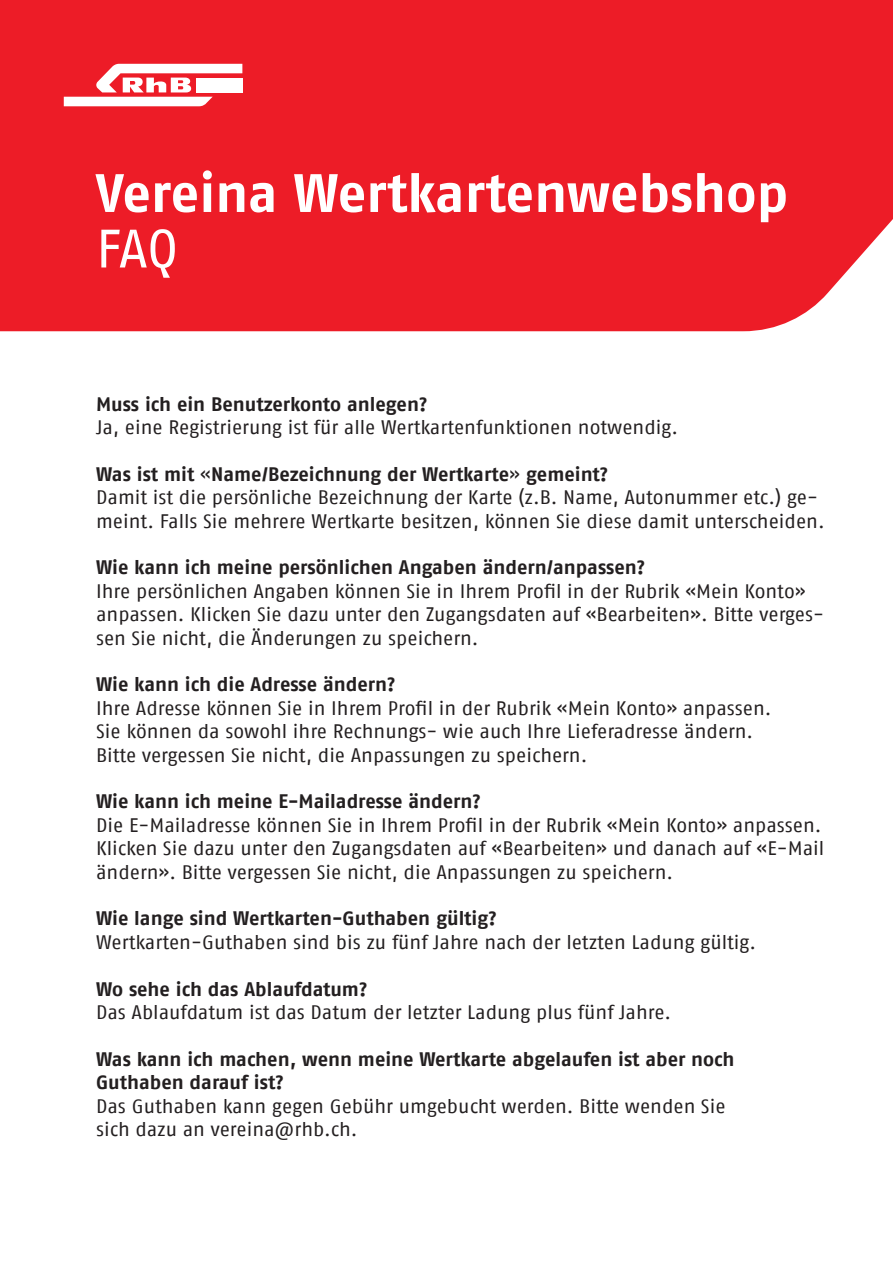
<style>
.page{position:relative;width:893px;height:1263px;background:#fff}
.page>*{position:absolute;margin:0;border:0;box-sizing:border-box;transform-origin:0 0}
.t1{font:700 54px "Fago Offc";letter-spacing:-.005em;color:#fff}
.t2{font:54px "Fago Offc";color:#fff}
.t3{font:19.5px/23.4px "Fago Offc";letter-spacing:-.005em;color:#231f20}
.t4{font:700 19.5px/23.4px "Fago Offc";color:#231f20}
.s1{font-weight:700}
</style>
<div class="page">
<div style="left:0;top:0;width:893px;height:331px;background:#ed1c27"></div>
<svg style="left:64px;top:64px;width:178px;height:42px"></svg>
<h1 class="t1" style="left:96px;top:161px;width:694px">Vereina Wertkartenwebshop</h1>
<h1 class="t2" style="left:96px;top:218px;width:84px">FAQ</h1>
<p class="t4" style="left:96px;top:392px;width:333px">Muss ich ein Benutzerkonto anlegen?</p>
<p class="t3" style="left:96px;top:416px;width:583px">Ja, eine Registrierung ist für alle Wertkartenfunktionen notwendig.</p>
<p class="t3" style="left:96px;top:463px;width:730px"><span class="s1">Was ist mit</span> «<span class="s1">Name/Bezeichnung der Wertkarte</span>» <span class="s1">gemeint?<br></span>Damit ist die persönliche Bezeichnung der Karte (z.B. Name, Autonummer etc.) ge&shy;meint. Falls Sie mehrere Wertkarte besitzen, können Sie diese damit unterscheiden.</p>
<p class="t4" style="left:96px;top:556px;width:551px">Wie kann ich meine persönlichen Angaben ändern/anpassen?</p>
<p class="t3" style="left:96px;top:580px;width:729px">Ihre persönlichen Angaben können Sie in Ihrem Profil in der Rubrik «Mein Konto» anpassen. Klicken Sie dazu unter den Zugangsdaten auf «Bearbeiten». Bitte verges&shy;sen Sie nicht, die Änderungen zu speichern.</p>
<p class="t4" style="left:96px;top:673px;width:301px">Wie kann ich die Adresse ändern?</p>
<p class="t3" style="left:96px;top:697px;width:677px">Ihre Adresse können Sie in Ihrem Profil in der Rubrik «Mein Konto» anpassen.<br>Sie können da sowohl ihre Rechnungs- wie auch Ihre Lieferadresse ändern.<br>Bitte vergessen Sie nicht, die Anpassungen zu speichern.</p>
<p class="t4" style="left:96px;top:790px;width:386px">Wie kann ich meine E-Mailadresse ändern?</p>
<p class="t3" style="left:96px;top:814px;width:730px">Die E-Mailadresse können Sie in Ihrem Profil in der Rubrik «Mein Konto» anpassen.<br>Klicken Sie dazu unter den Zugangsdaten auf «Bearbeiten» und danach auf «E-Mail ändern». Bitte vergessen Sie nicht, die Anpassungen zu speichern.</p>
<p class="t4" style="left:96px;top:907px;width:402px">Wie lange sind Wertkarten-Guthaben gültig?</p>
<p class="t3" style="left:96px;top:931px;width:661px">Wertkarten-Guthaben sind bis zu fünf Jahre nach der letzten Ladung gültig.</p>
<p class="t4" style="left:96px;top:977px;width:273px">Wo sehe ich das Ablaufdatum?</p>
<p class="t3" style="left:96px;top:1001px;width:577px">Das Ablaufdatum ist das Datum der letzter Ladung plus fünf Jahre.</p>
<p class="t4" style="left:96px;top:1047px;width:640px">Was kann ich machen, wenn meine Wertkarte abgelaufen ist aber noch<br>Guthaben darauf ist?</p>
<p class="t3" style="left:96px;top:1094px;width:631px">Das Guthaben kann gegen Gebühr umgebucht werden. Bitte wenden Sie sich dazu an vereina@rhb.ch.</p>
</div>
